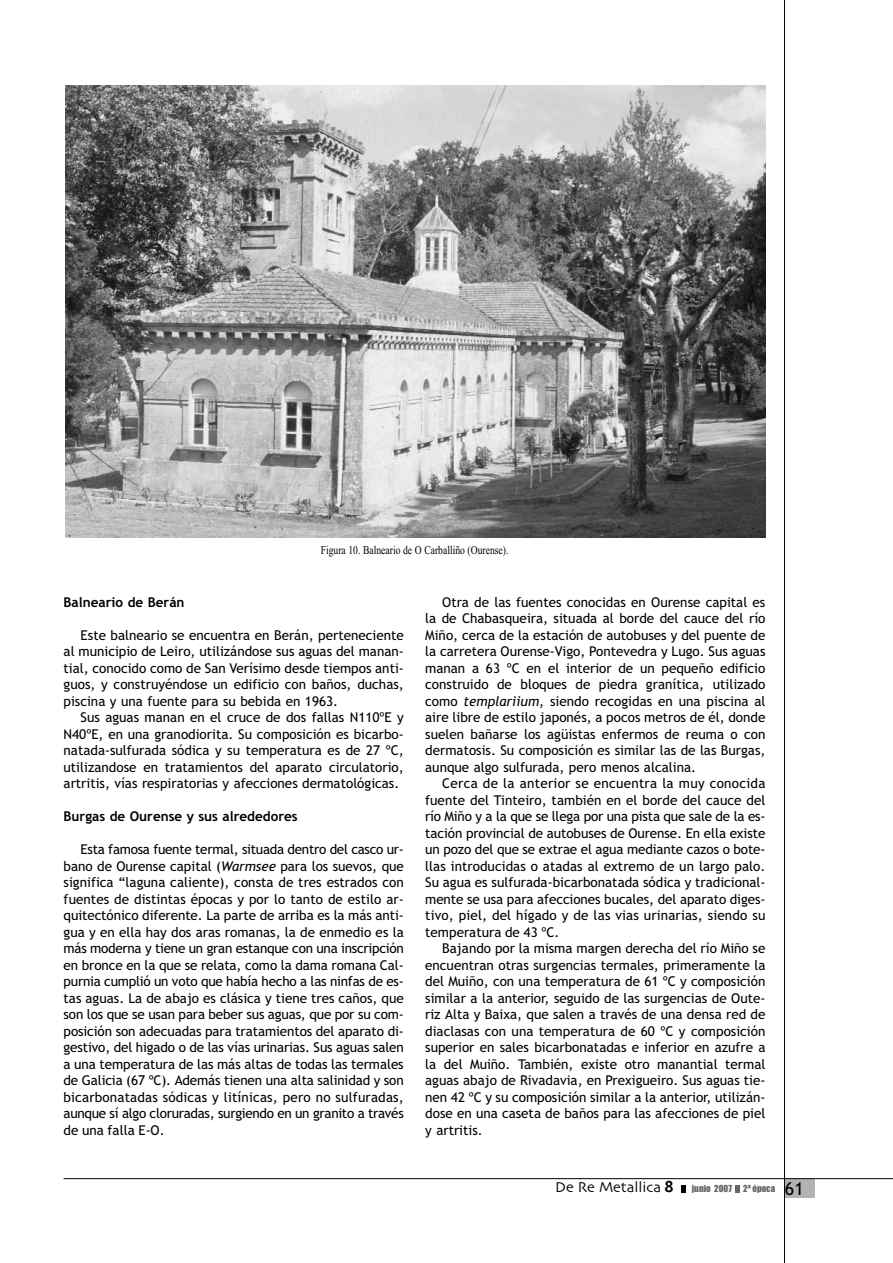
<style>
.page{position:relative;width:893px;height:1263px;background:#fff}
.page>*{position:absolute;margin:0;border:0;box-sizing:border-box;transform-origin:0 0}
.t1{font:15px "Skia";color:#000}
.t2{font:13.5px/16.5px "Trebuchet MS";color:#000;text-align:justify}
.t3{font:700 13.5px "Trebuchet MS";color:#000}
.t4{font:12px "Times New Roman";color:#000;scale:.8 1}
.t5{font:9px "Impact";color:#666}
.s1{font-style:italic}
.s2{font-family:"Officina Sans";font-weight:700;font-size:16.5px}
.s3{font-family:"Impact";font-size:9px;color:#666}
.s4{font-family:"Trebuchet MS";font-size:18px;color:#000}
</style>
<div class="page">
<div style="left:784px;top:1179px;width:31px;height:18px;background:#b3b3b3"></div>
<hr style="left:784px;top:0;width:1px;height:1263px;background:#000">
<hr style="left:64px;top:1178px;width:828px;height:1px;background:#000">
<svg style="left:681px;top:1185px;width:4px;height:7px"></svg>
<svg style="left:735px;top:1185px;width:5px;height:7px"></svg>
<img style="left:65px;top:85px;width:700px;height:453px">
<p class="t4" style="left:321px;top:546px;width:236px">Figura 10. Balneario de O Carballiño (Ourense).</p>
<p class="t3" style="left:64px;top:597px;width:122px">Balneario de Berán</p>
<p class="t2" style="left:64px;top:628px;width:342px;text-indent:17px">Este balneario se encuentra en Berán, perteneciente al municipio de Leiro, utilizándose sus aguas del manan&shy;tial, conocido como de San Verísimo desde tiempos anti&shy;guos, y construyéndose un edificio con baños, duchas, piscina y una fuente para su bebida en 1963.</p>
<p class="t2" style="left:64px;top:710px;width:342px;text-indent:17px">Sus aguas manan en el cruce de dos fallas N110ºE y N40ºE, en una granodiorita. Su composición es bicarbo&shy;natada-sulfurada sódica y su temperatura es de 27 ºC, utilizandose en tratamientos del aparato circulatorio, artritis, vías respiratorias y afecciones dermatológicas.</p>
<p class="t3" style="left:64px;top:811px;width:236px">Burgas de Ourense y sus alrededores</p>
<p class="t2" style="left:64px;top:842px;width:342px;text-indent:17px">Esta famosa fuente termal, situada dentro del casco ur&shy;bano de Ourense capital (<span class="s1">Warmsee</span> para los suevos, que significa “laguna caliente), consta de tres estrados con fuentes de distintas épocas y por lo tanto de estilo ar&shy;quitectónico diferente. La parte de arriba es la más anti&shy;gua y en ella hay dos aras romanas, la de enmedio es la más moderna y tiene un gran estanque con una inscripción en bronce en la que se relata, como la dama romana Cal&shy;purnia cumplió un voto que había hecho a las ninfas de es&shy;tas aguas. La de abajo es clásica y tiene tres caños, que son los que se usan para beber sus aguas, que por su com&shy;posición son adecuadas para tratamientos del aparato di&shy;gestivo, del higado o de las vías urinarias. Sus aguas salen a una temperatura de las más altas de todas las termales de Galicia (67 ºC). Además tienen una alta salinidad y son bicarbonatadas sódicas y litínicas, pero no sulfuradas, aunque sí algo cloruradas, surgiendo en un granito a través de una falla E-O.</p>
<p class="t2" style="left:425px;top:595px;width:342px;text-indent:17px">Otra de las fuentes conocidas en Ourense capital es la de Chabasqueira, situada al borde del cauce del río Miño, cerca de la estación de autobuses y del puente de la carretera Ourense-Vigo, Pontevedra y Lugo. Sus aguas manan a 63 ºC en el interior de un pequeño edificio construido de bloques de piedra granítica, utilizado como <span class="s1">templariium</span>, siendo recogidas en una piscina al aire libre de estilo japonés, a pocos metros de él, donde suelen bañarse los agüistas enfermos de reuma o con dermatosis. Su composición es similar las de las Burgas, aunque algo sulfurada, pero menos alcalina.</p>
<p class="t2" style="left:425px;top:776px;width:342px;text-indent:17px">Cerca de la anterior se encuentra la muy conocida fuente del Tinteiro, también en el borde del cauce del río Miño y a la que se llega por una pista que sale de la es&shy;tación provincial de autobuses de Ourense. En ella existe un pozo del que se extrae el agua mediante cazos o bote&shy;llas introducidas o atadas al extremo de un largo palo.<br>Su agua es sulfurada-bicarbonatada sódica y tradicional&shy;mente se usa para afecciones bucales, del aparato diges&shy;tivo, piel, del hígado y de las vias urinarias, siendo su temperatura de 43 ºC.</p>
<p class="t2" style="left:425px;top:941px;width:342px;text-indent:17px">Bajando por la misma margen derecha del río Miño se encuentran otras surgencias termales, primeramente la del Muiño, con una temperatura de 61 ºC y composición similar a la anterior, seguido de las surgencias de Oute&shy;riz Alta y Baixa, que salen a través de una densa red de diaclasas con una temperatura de 60 ºC y composición superior en sales bicarbonatadas e inferior en azufre a la del Muiño. También, existe otro manantial termal aguas abajo de Rivadavia, en Prexigueiro. Sus aguas tie&shy;nen 42 ºC y su composición similar a la anterior, utilizán&shy;dose en una caseta de baños para las afecciones de piel y artritis.</p>
<p class="t1" style="left:555px;top:1182px;width:178px">De Re Metallica <span class="s2">8</span> <span class="s3">JUNIO 2007</span></p>
<p class="t5" style="left:743px;top:1186px;width:62px">2ª ÉPOCA <span class="s4">61</span></p>
</div>
